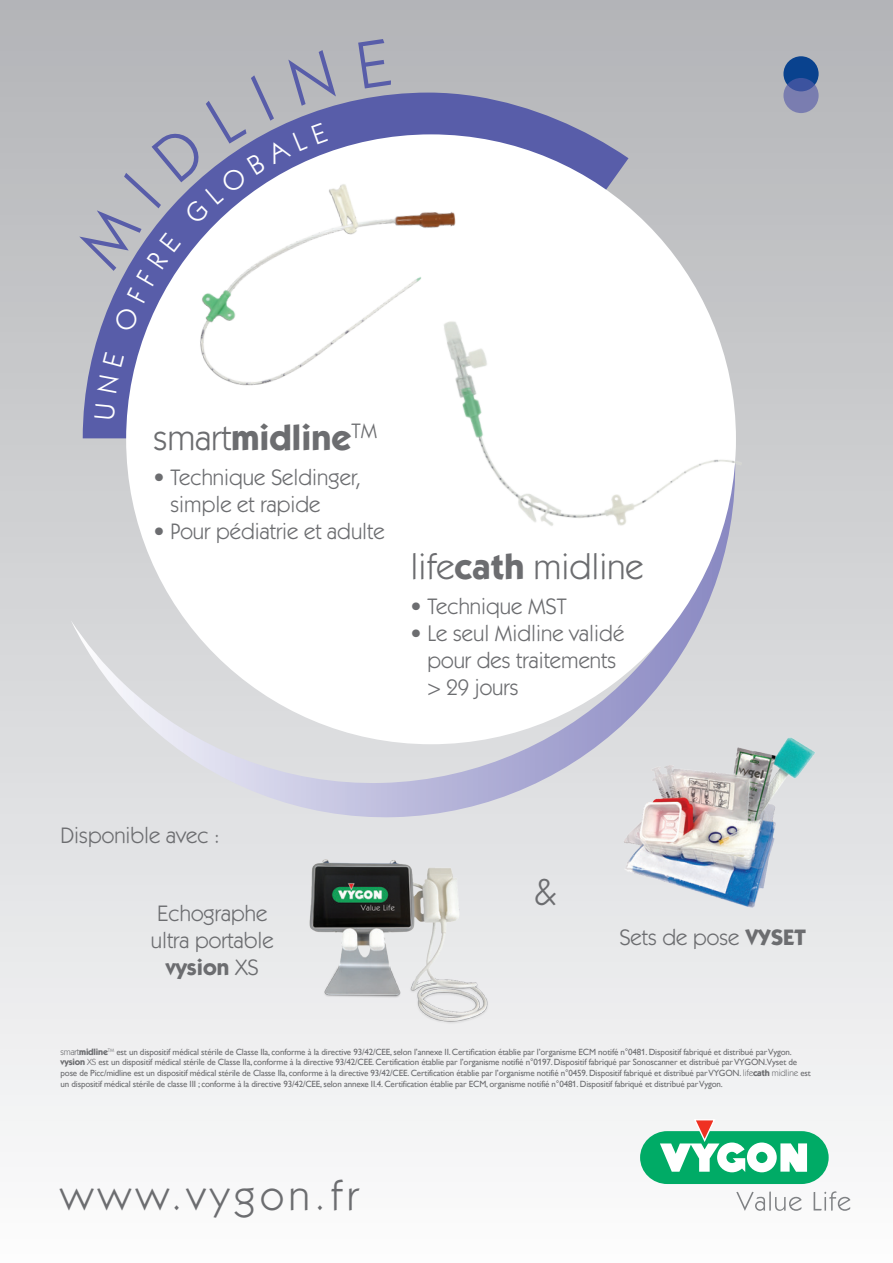
<style>
.page{position:relative;width:893px;height:1263px;background:#fff}
.page>*{position:absolute;margin:0;border:0;box-sizing:border-box;transform-origin:0 0}
.t1{font:42px "ITC Kabel Std";letter-spacing:.12em;color:#6c6d70}
.t2{font:37.5px "ITC Kabel Std";color:#6c6d70}
.t3{font:36px "ITC Kabel Std";color:#6c6d70}
.t4{font:700 36px "ITC Kabel Std";color:#6c6d70}
.t5{font:22.5px/27px "ITC Kabel Std";color:#6c6d70}
.t6{font:9px/10.8px "Gill Alt One";letter-spacing:-.02em;color:#6c6d70}
.s1{font-weight:400}
.s2{font-weight:500}
.s3{font-weight:700}
.s4{font-family:"ITC Kabel Std"}
.s5{font-family:"ITC Kabel Std";font-weight:700}
</style>
<div class="page">
<div style="left:0;top:0;width:893px;height:1263px;background:linear-gradient(to bottom,#b2b3b7,#fbfcfc)"></div>
<svg style="left:640px;top:1118px;width:189px;height:66px"></svg>
<svg style="left:736px;top:1192px;width:29px;height:19px"></svg>
<hr style="left:769px;top:1191px;width:2px;height:20px;background:#808285">
<svg style="left:775px;top:1197px;width:27px;height:14px"></svg>
<svg style="left:814px;top:1191px;width:36px;height:20px"></svg>
<svg style="left:83px;top:93px;width:545px;height:342px;background:#7376ae"></svg>
<svg style="left:71px;top:435px;width:667px;height:385px;background:#d2d3dc"></svg>
<div style="left:783px;top:56px;width:36px;height:35px;background:#09428e;border-radius:50%"></div>
<svg style="left:783px;top:78px;width:36px;height:35px"></svg>
<div style="left:126px;top:134px;width:610px;height:610px;background:#fff;border-radius:50%"></div>
<img style="left:463px;top:268px;width:293px;height:325px">
<img style="left:200px;top:184px;width:303px;height:223px">
<img style="left:304px;top:855px;width:193px;height:170px">
<img style="left:583px;top:719px;width:267px;height:191px">
<svg style="left:75px;top:1236px;width:9px;height:27px"></svg>
<div style="left:358px;top:39px;width:34px;height:49px;background:#b6b7bb"></div>
<svg style="left:94px;top:403px;width:21px;height:16px"></svg>
<svg style="left:97px;top:375px;width:22px;height:18px"></svg>
<svg style="left:103px;top:351px;width:21px;height:16px"></svg>
<svg style="left:74px;top:50px;width:262px;height:282px"></svg>
<h3 class="t4" style="left:154px;top:416px;width:225px"><span class="s1">smart</span>midline<sup>TM</sup></h3>
<h3 class="t5" style="left:170px;top:463px;width:192px;text-indent:-17px"><span class="s2">•</span> Technique Seldinger, simple et rapide</h3>
<h3 class="t5" style="left:154px;top:517px;width:233px"><span class="s2">•</span> Pour pédiatrie et adulte</h3>
<h3 class="t3" style="left:411px;top:546px;width:234px">life<span class="s3">cath</span> midline</h3>
<h3 class="t5" style="left:411px;top:593px;width:158px"><span class="s2">•</span> Technique MST</h3>
<h3 class="t5" style="left:427px;top:620px;width:198px;text-indent:-17px"><span class="s2">•</span> Le seul Midline validé pour des traitements &gt; 29 jours</h3>
<h3 class="t5" style="left:61px;top:822px;width:161px">Disponible avec :</h3>
<h3 class="t5" style="left:151px;top:900px;width:125px;text-align:center">Echographe ultra portable <span class="s3">vysion</span> XS</h3>
<h2 class="t2" style="left:534px;top:870px;width:24px">&amp;</h2>
<h3 class="t5" style="left:619px;top:924px;width:188px">Sets de pose <span class="s3">VYSET</span></h3>
<p class="t6" style="left:61px;top:1046px;width:752px"><span class="s4">smart</span><span class="s5">midline</span><sup>TM</sup> est un dispositif médical stérile de Classe IIa, conforme à la directive 93/42/CEE, selon l’annexe II. Certification établie par l’organisme ECM notifé n°0481. Dispositif fabriqué et distribué par Vygon. <span class="s5">vysion</span> <span class="s4">XS</span> est un dispositif médical stérile de Classe IIa, conforme à la directive 93/42/CEE. Certification établie par l’organisme notifié n°0197. Dispositif fabriqué par Sonoscanner et distribué par VYGON.Vyset de pose de Picc/midline est un dispositif médical stérile de Classe IIa, conforme à la directive 93/42/CEE. Certification établie par l’organisme notifié n°0459. Dispositif fabriqué et distribué par VYGON. <span class="s4">life</span><span class="s5">cath</span> <span class="s4">midline</span> est un dispositif médical stérile de classe III ; conforme à la directive 93/42/CEE, selon annexe II.4. Certification établie par ECM, organisme notifié n°0481. Dispositif fabriqué et distribué par Vygon.</p>
<h1 class="t1" style="left:61px;top:1171px;width:300px">www.vygon.fr</h1>
</div>
